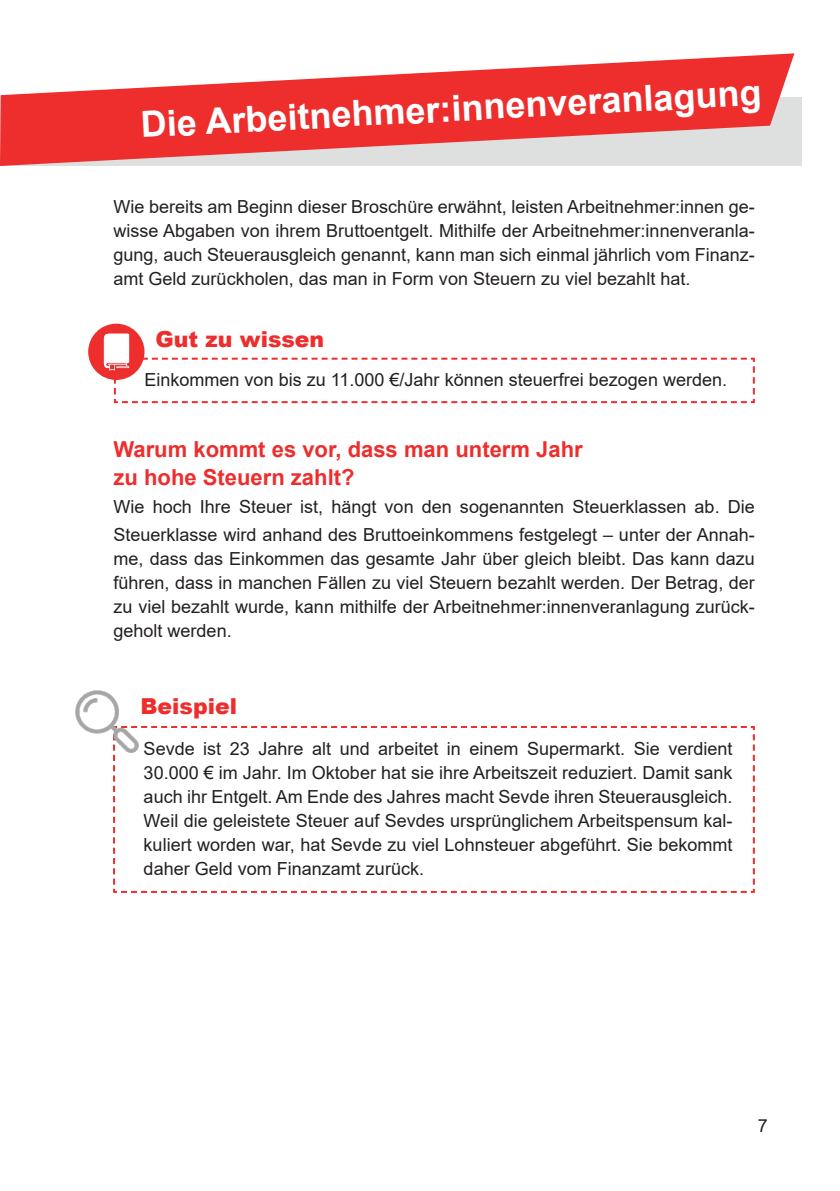
<style>
.page{position:relative;width:840px;height:1191px;background:#fff}
.page>*{position:absolute;margin:0;border:0;box-sizing:border-box;transform-origin:0 0}
.t1{font:700 36px "Arial";color:#fff}
.t2{font:700 22px/28px "Arial";color:#ee2d2d}
.t3{font:900 22px "Arial";color:#ee2d2d}
.t4{font:18px/24px "Arial";color:#231f20;text-align:justify}
</style>
<div class="page">
<svg style="left:0;top:53px;width:793px;height:113px;fill:#ee2d2d"></svg>
<svg style="left:113px;top:357px;width:642px;height:47px"></svg>
<svg style="left:113px;top:726px;width:642px;height:167px"></svg>
<img style="left:75px;top:690px;width:74px;height:74px">
<div style="left:88px;top:324px;width:56px;height:56px;background:#ee2d2d;border-radius:50%"></div>
<img style="left:94px;top:329px;width:45px;height:45px">
<h1 class="t1" style="left:139px;top:99px;width:622px;rotate:-3deg">Die Arbeitnehmer:innenveranlagung</h1>
<p class="t4" style="left:113px;top:194px;width:642px">Wie bereits am Beginn dieser Broschüre erwähnt, leisten Arbeitnehmer:innen ge&shy;wisse Abgaben von ihrem Bruttoentgelt. Mithilfe der Arbeitnehmer:innenveranla&shy;gung, auch Steuerausgleich genannt, kann man sich einmal jährlich vom Finanz&shy;amt Geld zurückholen, das man in Form von Steuern zu viel bezahlt hat.</p>
<p class="t3" style="left:155px;top:323px;width:170px">Gut zu wissen</p>
<p class="t4" style="left:144px;top:368px;width:583px">Einkommen von bis zu 11.000 €/Jahr können steuerfrei bezogen werden.</p>
<p class="t2" style="left:113px;top:435px;width:470px">Warum kommt es vor, dass man unterm Jahr zu hohe Steuern zahlt?</p>
<p class="t4" style="left:113px;top:492px;width:642px;line-height:28px">Wie hoch Ihre Steuer ist, hängt von den sogenannten Steuerklassen ab. Die<br>Steuerklasse wird anhand des Bruttoeinkommens festgelegt – unter der Annah-</p>
<p class="t4" style="left:113px;top:546px;width:642px">me, dass das Einkommen das gesamte Jahr über gleich bleibt. Das kann dazu führen, dass in manchen Fällen zu viel Steuern bezahlt werden. Der Betrag, der zu viel bezahlt wurde, kann mithilfe der Arbeitnehmer:innenveranlagung zurück&shy;geholt werden.</p>
<p class="t3" style="left:140px;top:690px;width:98px">Beispiel</p>
<p class="t4" style="left:143px;top:736px;width:590px">Sevde ist 23 Jahre alt und arbeitet in einem Supermarkt. Sie verdient 30.000 € im Jahr. Im Oktober hat sie ihre Arbeitszeit reduziert. Damit sank auch ihr Entgelt. Am Ende des Jahres macht Sevde ihren Steuerausgleich.<br>Weil die geleistete Steuer auf Sevdes ursprünglichem Arbeitspensum kal&shy;kuliert worden war, hat Sevde zu viel Lohnsteuer abgeführt. Sie bekommt daher Geld vom Finanzamt zurück.</p>
<p class="t4" style="left:757px;top:1113px;width:12px">7</p>
</div>
